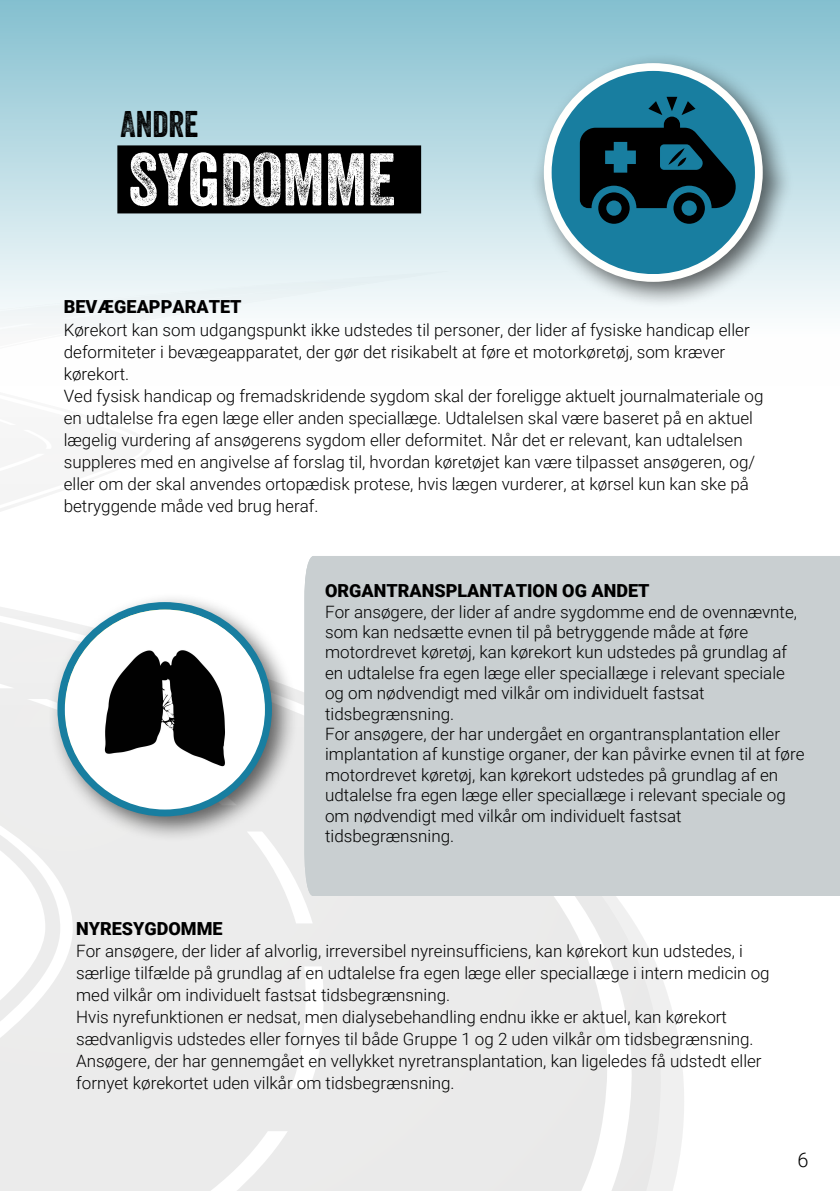
<style>
.page{position:relative;width:840px;height:1191px;background:#fff}
.page>*{position:absolute;margin:0;border:0;box-sizing:border-box;transform-origin:0 0}
.fagtitel{font:72px "Veneer W03 Two";color:#fff}
.t1{font:36px "Veneer W03 Two";color:#000}
.t2{font:300 20px "Roboto";color:#000}
.t3{font:900 18px "Roboto";color:#000}
.t4{font:300 17px/22px "Roboto";color:#000}
</style>
<div class="page">
<svg style="left:363px;top:896px;width:321px;height:295px;fill:#ebebeb"></svg>
<svg style="left:0;top:484px;width:363px;height:707px;fill:#ececec"></svg>
<svg style="left:41px;top:1131px;width:246px;height:60px;background:#ececec"></svg>
<svg style="left:290px;top:966px;width:34px;height:122px"></svg>
<svg style="left:247px;top:831px;width:65px;height:92px"></svg>
<svg style="left:27px;top:699px;width:21px;height:34px"></svg>
<svg style="left:0;top:666px;width:15px;height:22px"></svg>
<img style="left:0;top:484px;width:1px;height:99px">
<div style="left:0;top:0;width:839px;height:386px;background:linear-gradient(to bottom,#86c0d0,#fff)"></div>
<div style="left:0;top:0;width:699px;height:381px;background:linear-gradient(to bottom,#85c0d0,#fff)"></div>
<div style="left:117px;top:145px;width:304px;height:68px;background:#000"></div>
<div style="left:304px;top:556px;width:535px;height:340px;background:#c9cfd1"></div>
<svg style="left:73px;top:485px;width:59px;height:60px"></svg>
<div style="left:528px;top:52px;width:266px;height:257px;background:#000;opacity:.6"></div>
<div style="left:543px;top:63px;width:219px;height:219px;background:#fffffd;border-radius:50%"></div>
<div style="left:551px;top:71px;width:203px;height:203px;background:#187ea0;border-radius:102px"></div>
<div style="left:48px;top:592px;width:249px;height:250px;background:#000;opacity:.6"></div>
<div style="left:57px;top:602px;width:215px;height:214px;background:#187ea0;border-radius:50%"></div>
<svg style="left:579px;top:97px;width:163px;height:127px"></svg>
<div style="left:65px;top:609px;width:200px;height:200px;background:#fff;border-radius:50%"></div>
<img style="left:104px;top:650px;width:121px;height:117px">
<p class="t1" style="left:120px;top:102px;width:79px">ANDRE</p>
<p class="fagtitel" style="left:128px;top:136px;width:268px">SYGDOMME</p>
<p class="t3" style="left:64px;top:294px;width:179px">BEVÆGEAPPARATET</p>
<p class="t4" style="left:64px;top:318px;width:700px">Kørekort kan som udgangspunkt ikke udstedes til personer, der lider af fysiske handicap eller deformiteter i bevægeapparatet, der gør det risikabelt at føre et motorkøretøj, som kræver kørekort.<br>Ved fysisk handicap og fremadskridende sygdom skal der foreligge aktuelt journalmateriale og en udtalelse fra egen læge eller anden speciallæge. Udtalelsen skal være baseret på en aktuel lægelig vurdering af ansøgerens sygdom eller deformitet. Når det er relevant, kan udtalelsen suppleres med en angivelse af forslag til, hvordan køretøjet kan være tilpasset ansøgeren, og/ eller om der skal anvendes ortopædisk protese, hvis lægen vurderer, at kørsel kun kan ske på betryggende måde ved brug heraf.</p>
<p class="t3" style="left:325px;top:577px;width:326px">ORGANTRANSPLANTATION OG ANDET</p>
<p class="t4" style="left:325px;top:600px;width:480px;line-height:20.4px">For ansøgere, der lider af andre sygdomme end de ovennævnte, som kan nedsætte evnen til på betryggende måde at føre motordrevet køretøj, kan kørekort kun udstedes på grundlag af en udtalelse fra egen læge eller speciallæge i relevant speciale og om nødvendigt med vilkår om individuelt fastsat tidsbegrænsning.<br>For ansøgere, der har undergået en organtransplantation eller implantation af kunstige organer, der kan påvirke evnen til at føre motordrevet køretøj, kan kørekort udstedes på grundlag af en udtalelse fra egen læge eller speciallæge i relevant speciale og om nødvendigt med vilkår om individuelt fastsat tidsbegrænsning.</p>
<p class="t3" style="left:76px;top:915px;width:148px">NYRESYGDOMME</p>
<p class="t4" style="left:76px;top:939px;width:694px">For ansøgere, der lider af alvorlig, irreversibel nyreinsufficiens, kan kørekort kun udstedes, i særlige tilfælde på grundlag af en udtalelse fra egen læge eller speciallæge i intern medicin og med vilkår om individuelt fastsat tidsbegrænsning.<br>Hvis nyrefunktionen er nedsat, men dialysebehandling endnu ikke er aktuel, kan kørekort sædvanligvis udstedes eller fornyes til både Gruppe 1 og 2 uden vilkår om tidsbegrænsning.<br>Ansøgere, der har gennemgået en vellykket nyretransplantation, kan ligeledes få udstedt eller fornyet kørekortet uden vilkår om tidsbegrænsning.</p>
<p class="t2" style="left:797px;top:1146px;width:13px">6</p>
</div>
